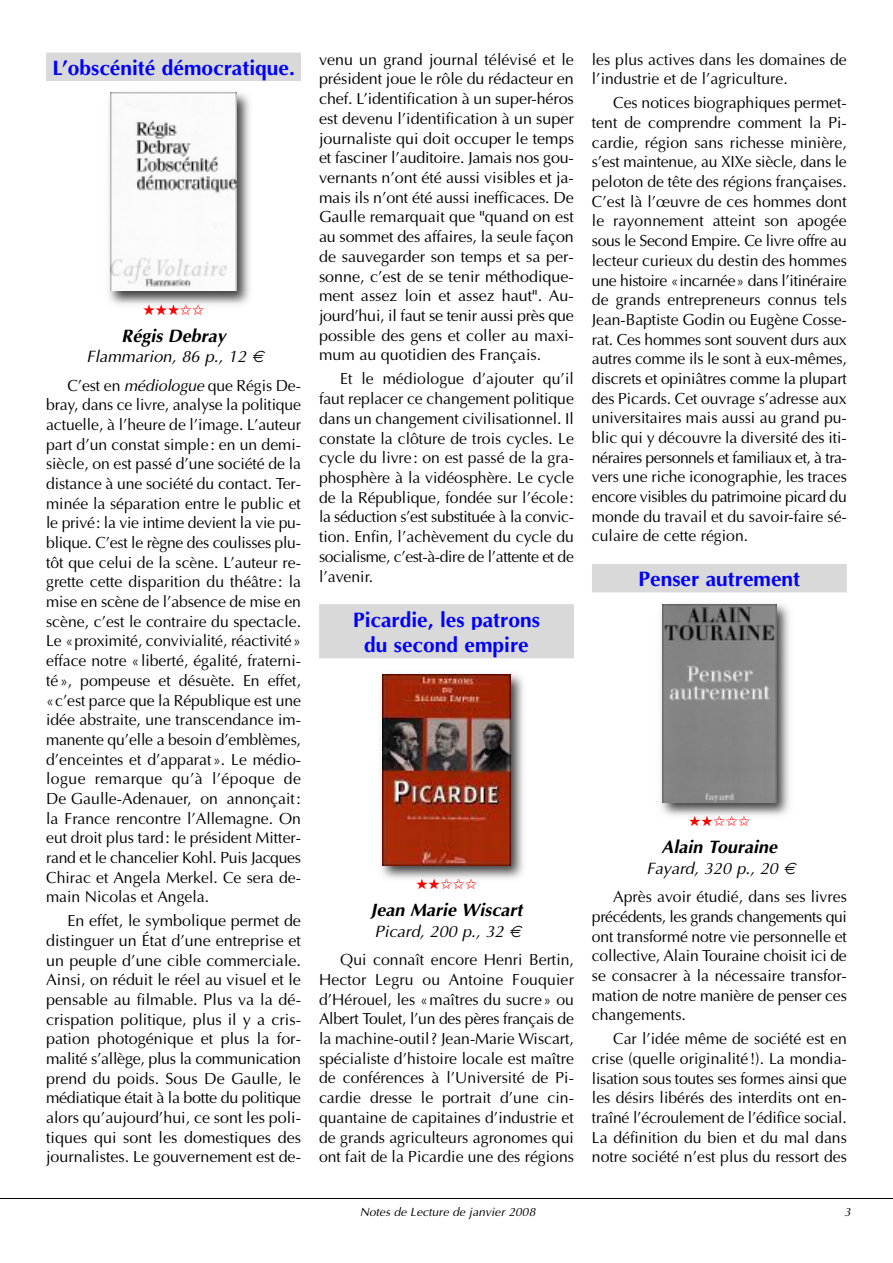
<style>
.page{position:relative;width:893px;height:1263px;background:#fff}
.page>*{position:absolute;margin:0;border:0;box-sizing:border-box;transform-origin:0 0}
.t1{font:700 21px/25.7px "Optima";color:#00f;text-align:center}
.t2{font:italic 700 18px "Optima";color:#000}
.t3{font:italic 16.5px "Optima";color:#000}
.t4{font:16.2px/19.6px "Optima";color:#000;text-align:justify}
.t5{font:15px "Zapf Dingbats ITC";color:#f00}
.t6{font:italic 12px "Optima";letter-spacing:.005em;color:#000}
.s1{font-style:italic}
</style>
<div class="page">
<hr style="left:0;top:1198px;width:893px;height:1px;background:#000">
<div style="left:46px;top:53px;width:255px;height:28px;background:#d9d9d9"></div>
<div style="left:319px;top:604px;width:255px;height:29px;background:#d9d9d9"></div>
<div style="left:319px;top:630px;width:255px;height:28px;background:#d9d9d9"></div>
<div style="left:592px;top:564px;width:255px;height:28px;background:#d9d9d9"></div>
<img style="left:661px;top:604px;width:129px;height:212px">
<img style="left:689px;top:816px;width:61px;height:5px">
<img style="left:662px;top:604px;width:114px;height:198px">
<img style="left:109px;top:92px;width:141px;height:213px">
<img style="left:143px;top:304px;width:61px;height:6px">
<img style="left:110px;top:93px;width:127px;height:198px">
<img style="left:381px;top:674px;width:143px;height:205px">
<img style="left:416px;top:879px;width:61px;height:6px">
<img style="left:383px;top:674px;width:127px;height:191px">
<p class="t1" style="left:52px;top:55px;width:244px">L’obscénité démocratique.</p>
<p class="t5" style="left:143px;top:301px;width:63px">★★★✩✩</p>
<p class="t2" style="left:121px;top:325px;width:106px">Régis Debray</p>
<p class="t3" style="left:86px;top:347px;width:161px">Flammarion, 86 p., 12</p>
<p class="t4" style="left:46px;top:375px;width:256px;text-indent:21px">C’est en <span class="s1">médiologue</span> que Régis De&shy;bray, dans ce livre, analyse la politique actuelle, à l’heure de l’image. L’auteur part d’un constat simple: en un demi&shy;siècle, on est passé d’une société de la distance à une société du contact. Ter&shy;minée la séparation entre le public et le privé: la vie intime devient la vie pu&shy;blique. C’est le règne des coulisses plu&shy;tôt que celui de la scène. L’auteur re&shy;grette cette disparition du théâtre: la mise en scène de l’absence de mise en scène, c’est le contraire du spectacle.<br>Le «proximité, convivialité, réactivité» efface notre «liberté, égalité, fraterni&shy;té», pompeuse et désuète. En effet, «c’est parce que la République est une idée abstraite, une transcendance im&shy;manente qu’elle a besoin d’emblèmes, d’enceintes et d’apparat». Le médio&shy;logue remarque qu’à l’époque de De Gaulle-Adenauer, on annonçait: la France rencontre l’Allemagne. On eut droit plus tard: le président Mitter&shy;rand et le chancelier Kohl. Puis Jacques Chirac et Angela Merkel. Ce sera de&shy;main Nicolas et Angela.</p>
<p class="t4" style="left:46px;top:911px;width:256px;text-indent:21px">En effet, le symbolique permet de distinguer un État d’une entreprise et un peuple d’une cible commerciale.<br>Ainsi, on réduit le réel au visuel et le pensable au filmable. Plus va la dé&shy;crispation politique, plus il y a cris&shy;pation photogénique et plus la for&shy;malité s’allège, plus la communication prend du poids. Sous De Gaulle, le médiatique était à la botte du politique alors qu’aujourd’hui, ce sont les poli&shy;tiques qui sont les domestiques des journalistes. Le gouvernement est de-</p>
<p class="t4" style="left:319px;top:49px;width:256px">venu un grand journal télévisé et le président joue le rôle du rédacteur en chef. L’identification à un super-héros est devenu l’identification à un super journaliste qui doit occuper le temps et fasciner l’auditoire. Jamais nos gou&shy;vernants n’ont été aussi visibles et ja&shy;mais ils n’ont été aussi inefficaces. De Gaulle remarquait que "quand on est au sommet des affaires, la seule façon de sauvegarder son temps et sa per&shy;sonne, c’est de se tenir méthodique&shy;ment assez loin et assez haut". Au&shy;jourd’hui, il faut se tenir aussi près que possible des gens et coller au maxi&shy;mum au quotidien des Français.</p>
<p class="t4" style="left:319px;top:369px;width:256px;text-indent:21px">Et le médiologue d’ajouter qu’il faut replacer ce changement politique dans un changement civilisationnel. Il constate la clôture de trois cycles. Le cycle du livre: on est passé de la gra&shy;phosphère à la vidéosphère. Le cycle de la République, fondée sur l’école: la séduction s’est substituée à la convic&shy;tion. Enfin, l’achèvement du cycle du socialisme, c’est-à-dire de l’attente et de l’avenir.</p>
<p class="t1" style="left:353px;top:606px;width:188px">Picardie, les patrons du second empire</p>
<p class="t4" style="left:592px;top:49px;width:256px">les plus actives dans les domaines de l’industrie et de l’agriculture.</p>
<p class="t4" style="left:592px;top:93px;width:256px;text-indent:21px">Ces notices biographiques permet&shy;tent de comprendre comment la Pi&shy;cardie, région sans richesse minière, s’est maintenue, au XIXe siècle, dans le peloton de tête des régions françaises.<br>C’est là l’œuvre de ces hommes dont le rayonnement atteint son apogée sous le Second Empire. Ce livre offre au lecteur curieux du destin des hommes une histoire «incarnée» dans l’itinéraire de grands entrepreneurs connus tels Jean-Baptiste Godin ou Eugène Cosse&shy;rat. Ces hommes sont souvent durs aux autres comme ils le sont à eux-mêmes, discrets et opiniâtres comme la plupart des Picards. Cet ouvrage s’adresse aux universitaires mais aussi au grand pu&shy;blic qui y découvre la diversité des iti&shy;néraires personnels et familiaux et, à tra&shy;vers une riche iconographie, les traces encore visibles du patrimoine picard du monde du travail et du savoir-faire sé&shy;culaire de cette région.</p>
<p class="t1" style="left:639px;top:566px;width:163px">Penser autrement</p>
<p class="t5" style="left:416px;top:875px;width:63px">★★✩✩✩</p>
<p class="t2" style="left:371px;top:899px;width:153px">Jean Marie Wiscart</p>
<p class="t3" style="left:375px;top:921px;width:130px">Picard, 200 p., 32</p>
<p class="t4" style="left:319px;top:950px;width:256px;text-indent:21px">Qui connaît encore Henri Bertin, Hector Legru ou Antoine Fouquier d’Hérouel, les «maîtres du sucre» ou Albert Toulet, l’un des pères français de la machine-outil? Jean-Marie Wiscart, spécialiste d’histoire locale est maître de conférences à l’Université de Pi&shy;cardie dresse le portrait d’une cin&shy;quantaine de capitaines d’industrie et de grands agriculteurs agronomes qui ont fait de la Picardie une des régions</p>
<p class="t5" style="left:689px;top:812px;width:63px">★★✩✩✩</p>
<p class="t2" style="left:662px;top:836px;width:117px">Alain Touraine</p>
<p class="t3" style="left:646px;top:858px;width:133px">Fayard, 320 p., 20</p>
<p class="t4" style="left:592px;top:887px;width:256px;text-indent:21px">Après avoir étudié, dans ses livres précédents, les grands changements qui ont transformé notre vie personnelle et collective, Alain Touraine choisit ici de se consacrer à la nécessaire transfor&shy;mation de notre manière de penser ces changements.</p>
<p class="t4" style="left:592px;top:1029px;width:256px;text-indent:21px">Car l’idée même de société est en crise (quelle originalité!). La mondia&shy;lisation sous toutes ses formes ainsi que les désirs libérés des interdits ont en&shy;traîné l’écroulement de l’édifice social.<br>La définition du bien et du mal dans notre société n’est plus du ressort des</p>
<p class="t6" style="left:360px;top:1204px;width:177px">Notes de Lecture de janvier 2008</p>
<p class="t6" style="left:844px;top:1204px;width:8px">3</p>
</div>
